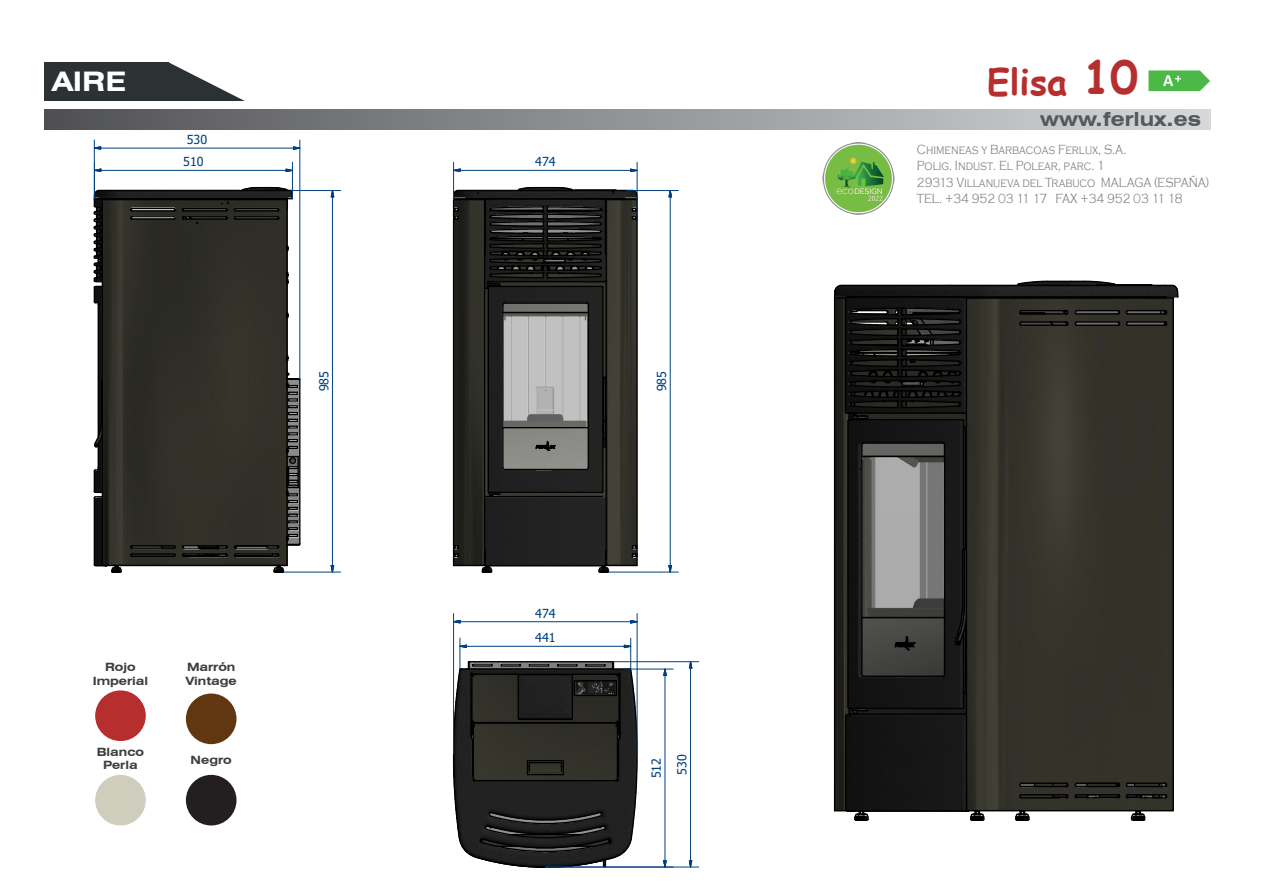
<style>
.page{position:relative;width:1263px;height:893px;background:#fff}
.page>*{position:absolute;margin:0;border:0;box-sizing:border-box;transform-origin:0 0}
.t1{font:700 45px "Comic Sans MS";color:#b62e2e}
.t2{font:700 36px "Comic Sans MS";color:#b62e2e}
.t3{font:700 expanded 27px "Swiss 721 BT";color:#fff}
.t4{font:700 expanded 19.5px "Swiss 721 BT";color:#57585a}
.t5{font:300 13.65px/16.4px "Copperplate Gothic";color:#808285;scale:.8 1}
.t6{font:12.45px/22.4px "Tahoma";letter-spacing:-.005em;color:#004080}
.t7{font:700 expanded 11.4px/13.8px "Swiss 721 BT";color:#3e3e3f;text-align:center}
</style>
<div class="page">
<div style="left:45px;top:110px;width:1165px;height:20px;background:linear-gradient(to right,#505154,#d6d8db)"></div>
<svg style="left:169px;top:62px;width:76px;height:39px"></svg>
<div style="left:45px;top:62px;width:124px;height:39px;background:#2c3133"></div>
<svg style="left:1148px;top:70px;width:62px;height:21px"></svg>
<div style="left:95px;top:775px;width:51px;height:50px;background:#cfcdbb;border-radius:50%"></div>
<div style="left:95px;top:690px;width:51px;height:51px;background:#b62e2e;border-radius:50%"></div>
<div style="left:186px;top:775px;width:50px;height:50px;background:#231f20;border-radius:50%"></div>
<div style="left:186px;top:693px;width:50px;height:51px;background:#603711;border-radius:50%"></div>
<img style="left:834px;top:284px;width:177px;height:528px">
<hr style="left:964px;top:552px;width:1px;height:56px;background:#000">
<hr style="left:962px;top:552px;width:1px;height:56px;background:#000">
<svg style="left:954px;top:607px;width:14px;height:39px"></svg>
<hr style="left:864px;top:442px;width:80px;height:2px;background:#000">
<svg style="left:860px;top:442px;width:5px;height:5px"></svg>
<hr style="left:861px;top:446px;width:1px;height:227px;background:#000">
<svg style="left:860px;top:672px;width:5px;height:6px"></svg>
<hr style="left:864px;top:676px;width:80px;height:1px;background:#000">
<hr style="left:963px;top:633px;width:1px;height:74px;background:#000">
<hr style="left:963px;top:421px;width:1px;height:128px;background:#000">
<hr style="left:851px;top:708px;width:111px;height:1px;background:#000">
<svg style="left:961px;top:706px;width:4px;height:4px"></svg>
<hr style="left:847px;top:421px;width:2px;height:286px;background:#000">
<hr style="left:944px;top:445px;width:1px;height:229px;background:#000">
<svg style="left:941px;top:441px;width:5px;height:6px"></svg>
<svg style="left:941px;top:673px;width:5px;height:6px"></svg>
<hr style="left:965px;top:624px;width:1px;height:66px;background:#000">
<svg style="left:962px;top:689px;width:4px;height:7px"></svg>
<hr style="left:965px;top:430px;width:1px;height:115px;background:#000">
<svg style="left:961px;top:544px;width:7px;height:9px"></svg>
<svg style="left:893px;top:620px;width:35px;height:41px"></svg>
<hr style="left:862px;top:617px;width:82px;height:1px;background:#000">
<hr style="left:862px;top:456px;width:82px;height:1px;background:#000">
<hr style="left:834px;top:298px;width:1px;height:513px;background:#000">
<hr style="left:975px;top:810px;width:37px;height:1px;background:#000">
<hr style="left:975px;top:297px;width:37px;height:2px;background:#000">
<hr style="left:966px;top:298px;width:1px;height:513px;background:#000">
<hr style="left:852px;top:810px;width:109px;height:2px;background:#000">
<hr style="left:857px;top:713px;width:55px;height:2px;background:#000">
<hr style="left:912px;top:713px;width:54px;height:2px;background:#000">
<svg style="left:960px;top:809px;width:26px;height:12px"></svg>
<svg style="left:835px;top:808px;width:35px;height:13px"></svg>
<hr style="left:845px;top:716px;width:1px;height:94px;background:#000">
<svg style="left:844px;top:706px;width:24px;height:11px"></svg>
<hr style="left:835px;top:296px;width:343px;height:2px;background:#000">
<hr style="left:1008px;top:285px;width:164px;height:1px;background:#000">
<hr style="left:841px;top:285px;width:167px;height:1px;background:#000">
<svg style="left:833px;top:284px;width:147px;height:147px;background:#1b1b19"></svg>
<svg style="left:1011px;top:280px;width:168px;height:541px;background:#3b3a32"></svg>
<svg style="left:452px;top:186px;width:186px;height:387px;background:#424240"></svg>
<svg style="left:452px;top:660px;width:187px;height:208px;background:#333331"></svg>
<svg style="left:93px;top:186px;width:209px;height:387px;background:#3d3c37"></svg>
<svg style="left:330px;top:565px;width:5px;height:7px"></svg>
<svg style="left:330px;top:191px;width:4px;height:12px"></svg>
<hr style="left:332px;top:197px;width:1px;height:368px;background:#004080">
<hr style="left:283px;top:572px;width:58px;height:1px;background:#004080">
<hr style="left:291px;top:190px;width:50px;height:1px;background:#004080">
<svg style="left:93px;top:146px;width:8px;height:4px"></svg>
<svg style="left:293px;top:146px;width:8px;height:4px"></svg>
<hr style="left:101px;top:148px;width:192px;height:1px;background:#004080">
<hr style="left:94px;top:140px;width:1px;height:59px;background:#004080">
<hr style="left:299px;top:140px;width:1px;height:240px;background:#004080">
<svg style="left:93px;top:168px;width:9px;height:4px"></svg>
<svg style="left:285px;top:168px;width:7px;height:4px"></svg>
<hr style="left:101px;top:170px;width:185px;height:1px;background:#004080">
<hr style="left:94px;top:162px;width:1px;height:35px;background:#004080">
<hr style="left:292px;top:162px;width:1px;height:37px;background:#004080">
<svg style="left:668px;top:191px;width:4px;height:12px"></svg>
<svg style="left:668px;top:565px;width:4px;height:7px"></svg>
<hr style="left:670px;top:197px;width:1px;height:368px;background:#004080">
<hr style="left:627px;top:190px;width:51px;height:1px;background:#004080">
<hr style="left:608px;top:572px;width:70px;height:1px;background:#004080">
<svg style="left:454px;top:168px;width:7px;height:4px"></svg>
<svg style="left:630px;top:168px;width:7px;height:4px"></svg>
<hr style="left:460px;top:170px;width:171px;height:1px;background:#004080">
<hr style="left:453px;top:162px;width:1px;height:38px;background:#004080">
<hr style="left:637px;top:162px;width:1px;height:57px;background:#004080">
<svg style="left:459px;top:644px;width:8px;height:4px"></svg>
<svg style="left:623px;top:644px;width:9px;height:4px"></svg>
<hr style="left:466px;top:646px;width:158px;height:1px;background:#004080">
<hr style="left:630px;top:638px;width:1px;height:32px;background:#004080">
<hr style="left:460px;top:638px;width:1px;height:32px;background:#004080">
<svg style="left:454px;top:620px;width:7px;height:4px"></svg>
<svg style="left:630px;top:620px;width:7px;height:4px"></svg>
<hr style="left:460px;top:621px;width:171px;height:1px;background:#004080">
<hr style="left:453px;top:613px;width:1px;height:141px;background:#004080">
<hr style="left:637px;top:613px;width:1px;height:143px;background:#004080">
<svg style="left:689px;top:860px;width:4px;height:7px"></svg>
<svg style="left:689px;top:662px;width:4px;height:7px"></svg>
<hr style="left:690px;top:668px;width:1px;height:193px;background:#004080">
<hr style="left:545px;top:867px;width:154px;height:1px;background:#004080">
<hr style="left:612px;top:661px;width:87px;height:1px;background:#004080">
<svg style="left:663px;top:668px;width:4px;height:14px"></svg>
<svg style="left:663px;top:860px;width:4px;height:7px"></svg>
<hr style="left:665px;top:675px;width:1px;height:186px;background:#004080">
<hr style="left:624px;top:669px;width:49px;height:1px;background:#004080">
<img style="left:822px;top:142px;width:73px;height:73px">
<h3 class="t3" style="left:52px;top:65px;width:75px">AIRE</h3>
<p class="t6" style="left:183px;top:129px;width:26px">530<br>510</p>
<p class="t6" style="left:313px;top:391px;width:22px;rotate:-90deg">985</p>
<p class="t7" style="left:93px;top:660px;width:57px">Rojo<br>Imperial</p>
<p class="t7" style="left:97px;top:744px;width:49px">Blanco<br>Perla</p>
<p class="t7" style="left:186px;top:660px;width:52px;text-align:left">Marrón<br>Vintage</p>
<p class="t7" style="left:191px;top:753px;width:43px">Negro</p>
<p class="t6" style="left:535px;top:151px;width:22px">474</p>
<p class="t6" style="left:535px;top:603px;width:22px">474</p>
<p class="t6" style="left:535px;top:627px;width:22px">441</p>
<p class="t6" style="left:651px;top:391px;width:22px;rotate:-90deg">985</p>
<p class="t6" style="left:646px;top:778px;width:22px;rotate:-90deg">512</p>
<p class="t6" style="left:671px;top:775px;width:22px;rotate:-90deg">530</p>
<h2 class="t2" style="left:987px;top:55px;width:81px">Elisa</h2>
<h1 class="t1" style="left:1083px;top:45px;width:56px">10</h1>
<h3 class="t4" style="left:1040px;top:107px;width:163px">www.ferlux.es</h3>
<p class="t5" style="left:917px;top:142px;width:367px">Chimeneas y Barbacoas Ferlux, S.A.<br>Polig. Indust. El Polear, parc. 1<br>29313 Villanueva del Trabuco MALAGA (ESPAÑA)<br>TEL. +34 952 03 11 17 FAX +34 952 03 11 18</p>
</div>
